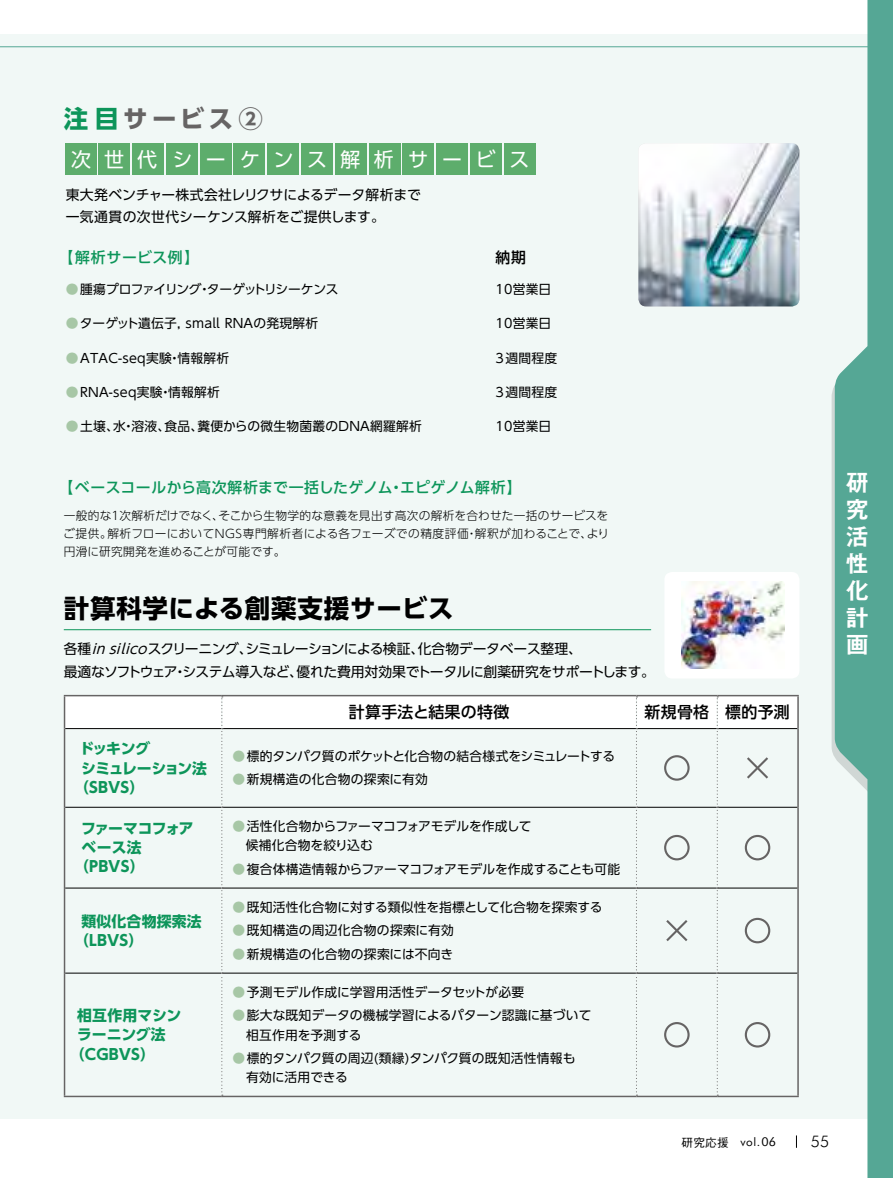
<style>
.page{position:relative;width:893px;height:1178px;background:#fff}
.page>*{position:absolute;margin:0;border:0;box-sizing:border-box;transform-origin:0 0}
.t1{font:700 25.5px "UD Shin Go Pro";letter-spacing:.03em;color:#000}
.t2{font:700 24.45px "UD Shin Go Pro";letter-spacing:.185em;color:#666464}
.t3{font:700 22.35px/27.2px "Gothic MB101 Pr 6 De";color:#fff;text-align:justify}
.t4{font:19.95px "UD Shin Go Pro";letter-spacing:.675em;color:#fff}
.t5{font:500 15.9px "UD Shin Go Pro";letter-spacing:.02em;color:#000}
.t6{font:300 15.9px "Futura BT";color:#000}
.t7{font:700 14.85px/19.2px "UD Shin Go Pro";letter-spacing:.005em;color:#0d955a}
.t8{font:500 14.85px "UD Shin Go Pro";letter-spacing:.03em;color:#0d955a}
.t9{font:700 14.85px "UD Shin Go Pro";letter-spacing:-.07em;color:#0d955a}
.t10{font:700 14.85px "UD Shin Go Pro";letter-spacing:-.08em;color:#0d955a}
.t11{font:500 14.85px "UD Shin Go Pro";color:#000}
.t12{font:13.8px/22.4px "UD Shin Go Pro";letter-spacing:-.02em;color:#000}
.t13{font:13.8px/22.4px "UD Shin Go Pro";letter-spacing:.005em;color:#000}
.t14{font:12.75px/19.2px "UD Shin Go Pro";letter-spacing:.02em;color:#000}
.t15{font:12.75px/19.2px "UD Shin Go Pro";letter-spacing:-.005em;color:#000}
.t16{font:12.75px "UD Shin Go Pro";letter-spacing:-.025em;color:#000}
.t17{font:12.75px "UD Shin Go Pro";letter-spacing:-.03em;color:#000}
.t18{font:300 11.7px/18px "UD Shin Go Pro";letter-spacing:.005em;color:#000;text-align:justify}
.t19{font:500 11.7px "Gothic BBB Pro";color:#000}
.s1{color:#0d955a}
.s2{color:#a7c7a6}
.s3{font-style:italic}
.s4{font-family:"Futura BT";font-weight:400}
.s5{font-family:"Futura BT";font-weight:400;font-size:12.3px}
</style>
<div class="page">
<div style="left:0;top:34px;width:893px;height:1084px;background:#f1f8f6"></div>
<hr style="left:0;top:46px;width:882px;height:1px;background:#55a795">
<svg style="left:832px;top:385px;width:3px;height:372px"></svg>
<svg style="left:835px;top:0;width:58px;height:1178px;fill:#55a795"></svg>
<svg style="left:796px;top:1135px;width:1px;height:13px"></svg>
<img style="left:638px;top:143px;width:161px;height:163px">
<hr style="left:64px;top:695px;width:158px;height:1px;background:#666464">
<hr style="left:64px;top:696px;width:1px;height:32px;background:#666464">
<hr style="left:222px;top:695px;width:414px;height:1px;background:#666464">
<hr style="left:636px;top:695px;width:81px;height:1px;background:#666464">
<hr style="left:717px;top:695px;width:82px;height:1px;background:#666464">
<hr style="left:797px;top:696px;width:2px;height:32px;background:#666464">
<hr style="left:64px;top:728px;width:1px;height:79px;background:#666464">
<hr style="left:797px;top:728px;width:2px;height:79px;background:#666464">
<hr style="left:64px;top:807px;width:1px;height:81px;background:#666464">
<hr style="left:797px;top:807px;width:2px;height:81px;background:#666464">
<hr style="left:64px;top:888px;width:1px;height:85px;background:#666464">
<hr style="left:797px;top:888px;width:2px;height:85px;background:#666464">
<hr style="left:64px;top:973px;width:1px;height:123px;background:#666464">
<hr style="left:797px;top:973px;width:2px;height:123px;background:#666464">
<hr style="left:64px;top:1096px;width:158px;height:1px;background:#666464">
<hr style="left:222px;top:1096px;width:414px;height:1px;background:#666464">
<hr style="left:636px;top:1096px;width:81px;height:1px;background:#666464">
<hr style="left:717px;top:1096px;width:82px;height:1px;background:#666464">
<svg style="left:65px;top:696px;width:733px;height:400px"></svg>
<div style="left:745px;top:918px;width:25px;height:25px;border:2px solid #666464;border-radius:50%"></div>
<div style="left:664px;top:1022px;width:26px;height:25px;border:2px solid #666464;border-radius:50%"></div>
<div style="left:745px;top:1022px;width:25px;height:25px;border:2px solid #666464;border-radius:50%"></div>
<hr style="left:64px;top:629px;width:587px;height:1px;background:#0d955a">
<div style="left:664px;top:572px;width:135px;height:106px;background:#fff;border-radius:8px"></div>
<img style="left:681px;top:582px;width:103px;height:87px">
<div style="left:65px;top:143px;width:32px;height:32px;background:#5dad6c"></div>
<div style="left:98px;top:143px;width:32px;height:32px;background:#5dad6c"></div>
<div style="left:132px;top:143px;width:32px;height:32px;background:#5dad6c"></div>
<div style="left:166px;top:143px;width:32px;height:32px;background:#5dad6c"></div>
<div style="left:200px;top:143px;width:32px;height:32px;background:#5dad6c"></div>
<div style="left:233px;top:143px;width:32px;height:32px;background:#5dad6c"></div>
<div style="left:267px;top:143px;width:32px;height:32px;background:#5dad6c"></div>
<div style="left:301px;top:143px;width:32px;height:32px;background:#5dad6c"></div>
<div style="left:335px;top:143px;width:32px;height:32px;background:#5dad6c"></div>
<div style="left:369px;top:143px;width:32px;height:32px;background:#5dad6c"></div>
<div style="left:402px;top:143px;width:32px;height:32px;background:#5dad6c"></div>
<div style="left:436px;top:143px;width:32px;height:32px;background:#5dad6c"></div>
<div style="left:470px;top:143px;width:32px;height:32px;background:#5dad6c"></div>
<div style="left:504px;top:143px;width:32px;height:32px;background:#5dad6c"></div>
<h2 class="t2" style="left:64px;top:99px;width:201px"><span class="s1">注目</span>サービス②</h2>
<h3 class="t4" style="left:71px;top:143px;width:460px">次世代シーケンス解析サービス</h3>
<p class="t13" style="left:66px;top:183px;width:357px">東大発ベンチャー株式会社レリクサによるデータ解析まで一気通貫の次世代シーケンス解析をご提供します。</p>
<p class="t8" style="left:58px;top:246px;width:142px">【解析サービス例】</p>
<p class="t11" style="left:495px;top:246px;width:32px">納期</p>
<p class="t17" style="left:66px;top:279px;width:274px"><span class="s2">●</span> 腫瘍プロファイリング・ターゲットリシーケンス</p>
<p class="t14" style="left:495px;top:280px;width:57px">10営業日</p>
<p class="t14" style="left:66px;top:314px;width:254px"><span class="s2">●</span>ターゲット遺伝子, small RNAの発現解析</p>
<p class="t14" style="left:495px;top:314px;width:57px">10営業日</p>
<p class="t14" style="left:66px;top:348px;width:165px"><span class="s2">●</span>ATAC-seq実験・情報解析</p>
<p class="t14" style="left:495px;top:348px;width:63px">3週間程度</p>
<p class="t14" style="left:66px;top:382px;width:156px"><span class="s2">●</span>RNA-seq実験・情報解析</p>
<p class="t14" style="left:495px;top:382px;width:63px">3週間程度</p>
<p class="t14" style="left:66px;top:416px;width:357px"><span class="s2">●</span>土壌、水・溶液、食品、糞便からの微生物菌叢のDNA網羅解析</p>
<p class="t14" style="left:495px;top:416px;width:57px">10営業日</p>
<p class="t8" style="left:58px;top:475px;width:465px">【ベースコールから高次解析まで一括したゲノム・エピゲノム解析】</p>
<p class="t18" style="left:63px;top:506px;width:547px">一般的な１次解析だけでなく、そこから生物学的な意義を見出す高次の解析を合わせた一括のサービスをご提供。解析フローにおいてNGS専門解析者による各フェーズでの精度評価・解釈が加わることで、より円滑に研究開発を進めることが可能です。</p>
<h1 class="t1" style="left:64px;top:588px;width:391px">計算科学による創薬支援サービス</h1>
<p class="t12" style="left:64px;top:637px;width:593px">各種<span class="s3">insilico</span>スクリーニング、シミュレーションによる検証、化合物データベース整理、<br>最適なソフトウェア・システム導入など、優れた費用対効果でトータルに創薬研究をサポートします。</p>
<p class="t5" style="left:349px;top:699px;width:162px">計算手法と結果の特徴</p>
<p class="t5" style="left:644px;top:699px;width:147px">新規骨格 標的予測</p>
<p class="t7" style="left:80px;top:739px;width:72px">ドッキング</p>
<p class="t9" style="left:81px;top:756px;width:127px">シミュレーション法</p>
<p class="t7" style="left:74px;top:777px;width:72px">（SBVS）</p>
<p class="t16" style="left:232px;top:746px;width:384px"><span class="s2">●</span>標的タンパク質のポケットと化合物の結合様式をシミュレートする</p>
<p class="t14" style="left:232px;top:770px;width:197px"><span class="s2">●</span>新規構造の化合物の探索に有効</p>
<p class="t10" style="left:81px;top:816px;width:114px">ファーマコフォア</p>
<p class="t7" style="left:82px;top:838px;width:61px">ベース法</p>
<p class="t7" style="left:74px;top:857px;width:72px">（PBVS）</p>
<p class="t7" style="left:74px;top:911px;width:129px;text-indent:7px">類似化合物探索法（LBVS）</p>
<p class="t7" style="left:77px;top:1006px;width:105px">相互作用マシン</p>
<p class="t7" style="left:77px;top:1025px;width:90px">ラーニング法</p>
<p class="t7" style="left:70px;top:1044px;width:87px">（CGBVS）</p>
<p class="t15" style="left:232px;top:816px;width:300px"><span class="s2">●</span>活性化合物からファーマコフォアモデルを作成して　候補化合物を絞り込む</p>
<p class="t15" style="left:232px;top:859px;width:389px"><span class="s2">●</span>複合体構造情報からファーマコフォアモデルを作成することも可能</p>
<p class="t14" style="left:232px;top:897px;width:372px"><span class="s2">●</span>既知活性化合物に対する類似性を指標として化合物を探索する</p>
<p class="t14" style="left:232px;top:920px;width:223px"><span class="s2">●</span>既知構造の周辺化合物の探索に有効</p>
<p class="t14" style="left:232px;top:944px;width:222px"><span class="s2">●</span>新規構造の化合物の探索には不向き</p>
<p class="t14" style="left:232px;top:982px;width:293px"><span class="s2">●</span>予測モデル作成に学習用活性データセットが必要</p>
<p class="t14" style="left:232px;top:1006px;width:360px"><span class="s2">●</span>膨大な既知データの機械学習によるパターン認識に基づいて　相互作用を予測する</p>
<p class="t14" style="left:232px;top:1048px;width:345px"><span class="s2">●</span>標的タンパク質の周辺(類縁)タンパク質の既知活性情報も　有効に活用できる</p>
<h3 class="t3" style="left:846px;top:468px;width:23px">研究活性化計画</h3>
<p class="t19" style="left:682px;top:1133px;width:96px">研究応援 <span class="s4">vol.</span><span class="s5">06</span></p>
<p class="t6" style="left:811px;top:1132px;width:20px">55</p>
</div>
